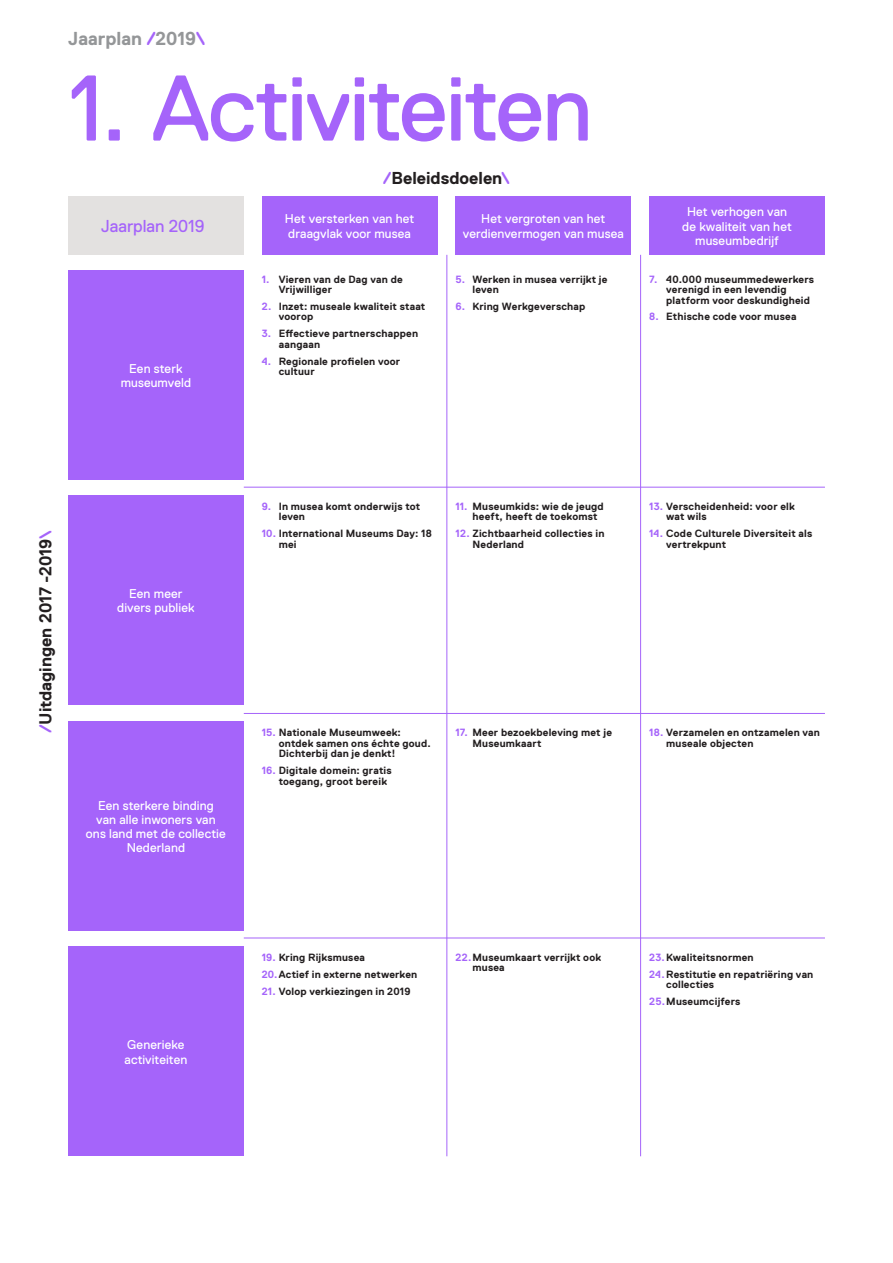
<style>
.page{position:relative;width:893px;height:1263px;background:#fff}
.page>*{position:absolute;margin:0;border:0;box-sizing:border-box;transform-origin:0 0}
.Large_title{font:93px "Replica Std";letter-spacing:-.025em;color:#a564fa}
.t1{font:700 18.75px "Replica Std";color:#949698}
.broodtekst{font:700 17.25px "Replica Std";color:#231f20}
.broodtekst-2{font:17.25px "Replica Std";color:#a564fa}
.broodtekst-3{font:12.75px/14.2px "Replica Std";letter-spacing:.01em;color:#fff;text-align:center}
.Table_title{font:700 10.5px/10.5px "Replica Std";letter-spacing:.015em;color:#231f20}
.s1{color:#a564fa}
</style>
<div class="page">
<hr style="left:446px;top:255px;width:1px;height:901px;background:#a564fa">
<hr style="left:640px;top:255px;width:1px;height:901px;background:#a564fa">
<div style="left:262px;top:196px;width:175px;height:59px;background:#a564fa"></div>
<div style="left:68px;top:196px;width:176px;height:59px;background:#e3e1e0"></div>
<div style="left:455px;top:196px;width:176px;height:59px;background:#a564fa"></div>
<div style="left:649px;top:196px;width:176px;height:59px;background:#a564fa"></div>
<hr style="left:244px;top:487px;width:581px;height:1px;background:#a564fa">
<hr style="left:244px;top:713px;width:581px;height:1px;background:#a564fa">
<hr style="left:244px;top:938px;width:581px;height:1px;background:#a564fa">
<div style="left:68px;top:270px;width:176px;height:210px;background:#a564fa"></div>
<div style="left:68px;top:495px;width:176px;height:210px;background:#a564fa"></div>
<div style="left:68px;top:721px;width:176px;height:210px;background:#a564fa"></div>
<div style="left:68px;top:947px;width:176px;height:209px;background:#a564fa"></div>
<h2 class="t1" style="left:68px;top:28px;width:139px">Jaarplan <span class="s1">/</span>2019<span class="s1">\</span></h2>
<p class="Large_title" style="left:68px;top:57px;width:526px">1. Activiteiten</p>
<p class="broodtekst-2" style="left:101px;top:217px;width:105px">Jaarplan 2019</p>
<p class="broodtekst-3" style="left:129px;top:361px;width:55px">Een sterk</p>
<p class="broodtekst-3" style="left:121px;top:375px;width:72px">museumveld</p>
<p class="broodtekst" style="left:383px;top:168px;width:128px"><span class="s1">/</span>Beleidsdoelen<span class="s1">\</span></p>
<p class="broodtekst-3" style="left:285px;top:212px;width:131px;text-align:left">Het versterken van het draagvlak voor musea</p>
<p class="broodtekst-3" style="left:463px;top:212px;width:162px">Het vergroten van het verdienvermogen van musea</p>
<p class="broodtekst-3" style="left:682px;top:205px;width:111px">Het verhogen van de kwaliteit van het museumbedrijf</p>
<p class="Table_title" style="left:279px;top:274px;width:125px;text-indent:-17px"><span class="s1">1.</span> Vieren van de Dag van de<br>Vrijwilliger</p>
<p class="Table_title" style="left:279px;top:301px;width:148px;text-indent:-17px"><span class="s1">2.</span> Inzet: museale kwaliteit staat voorop</p>
<p class="Table_title" style="left:279px;top:328px;width:141px;text-indent:-17px"><span class="s1">3.</span> Effectieve partnerschappen aangaan</p>
<p class="Table_title" style="left:279px;top:356px;width:123px;text-indent:-17px"><span class="s1">4.</span> Regionale profielen voor cultuur</p>
<p class="Table_title" style="left:666px;top:274px;width:149px;text-indent:-17px"><span class="s1">7.</span> 40.000 museummedewerkers verenigd in een levendig platform voor deskundigheid</p>
<p class="Table_title" style="left:649px;top:312px;width:149px"><span class="s1">8.</span> Ethische code voor musea</p>
<p class="Table_title" style="left:472px;top:274px;width:136px;text-indent:-17px"><span class="s1">5.</span> Werken in musea verrijkt je leven</p>
<p class="Table_title" style="left:455px;top:301px;width:131px"><span class="s1">6.</span> Kring Werkgeverschap</p>
<p class="broodtekst" style="left:36px;top:733px;width:205px;rotate:-90deg"><span class="s1">/</span>Uitdagingen 2017 -2019<span class="s1">\</span></p>
<p class="broodtekst-3" style="left:129px;top:587px;width:55px">Een meer</p>
<p class="broodtekst-3" style="left:117px;top:601px;width:79px">divers publiek</p>
<p class="broodtekst-3" style="left:98px;top:798px;width:117px">Een sterkere binding</p>
<p class="broodtekst-3" style="left:86px;top:812px;width:141px">van alle inwoners van ons land met de collectie<br>Nederland</p>
<p class="Table_title" style="left:279px;top:501px;width:143px;text-indent:-17px"><span class="s1">9.</span> In musea komt onderwijs tot leven</p>
<p class="Table_title" style="left:279px;top:528px;width:155px;text-indent:-17px"><span class="s1">10.</span> International Museums Day: 18 mei</p>
<p class="Table_title" style="left:472px;top:501px;width:133px;text-indent:-17px"><span class="s1">11.</span> Museumkids: wie de jeugd heeft, heeft de toekomst</p>
<p class="Table_title" style="left:472px;top:528px;width:133px;text-indent:-17px"><span class="s1">12.</span> Zichtbaarheid collecties in<br>Nederland</p>
<p class="Table_title" style="left:666px;top:501px;width:130px;text-indent:-17px"><span class="s1">13.</span> Verscheidenheid: voor elk wat wils</p>
<p class="Table_title" style="left:666px;top:528px;width:148px;text-indent:-17px"><span class="s1">14.</span> Code Culturele Diversiteit als vertrekpunt</p>
<p class="Table_title" style="left:279px;top:727px;width:153px;text-indent:-17px"><span class="s1">15.</span> Nationale Museumweek: ontdek samen ons échte goud.<br>Dichterbij dan je denkt!</p>
<p class="Table_title" style="left:279px;top:765px;width:114px;text-indent:-17px"><span class="s1">16.</span> Digitale domein: gratis toegang, groot bereik</p>
<p class="Table_title" style="left:472px;top:727px;width:141px;text-indent:-17px"><span class="s1">17.</span> Meer bezoekbeleving met je<br>Museumkaart</p>
<p class="Table_title" style="left:666px;top:727px;width:155px;text-indent:-17px"><span class="s1">18.</span> Verzamelen en ontzamelen van museale objecten</p>
<p class="broodtekst-3" style="left:127px;top:1038px;width:59px">Generieke</p>
<p class="broodtekst-3" style="left:124px;top:1052px;width:64px">activiteiten</p>
<p class="Table_title" style="left:262px;top:952px;width:105px"><span class="s1">19.</span> Kring Rijksmusea</p>
<p class="Table_title" style="left:262px;top:969px;width:157px"><span class="s1">20.</span>Actief in externe netwerken</p>
<p class="Table_title" style="left:262px;top:986px;width:150px"><span class="s1">21.</span> Volop verkiezingen in 2019</p>
<p class="Table_title" style="left:472px;top:952px;width:130px;text-indent:-17px"><span class="s1">22.</span>Museumkaart verrijkt ook musea</p>
<p class="Table_title" style="left:649px;top:952px;width:106px"><span class="s1">23.</span>Kwaliteitsnormen</p>
<p class="Table_title" style="left:666px;top:969px;width:149px;text-indent:-17px"><span class="s1">24.</span> Restitutie en repatriëring van collecties</p>
<p class="Table_title" style="left:649px;top:996px;width:93px"><span class="s1">25.</span>Museumcijfers</p>
</div>
